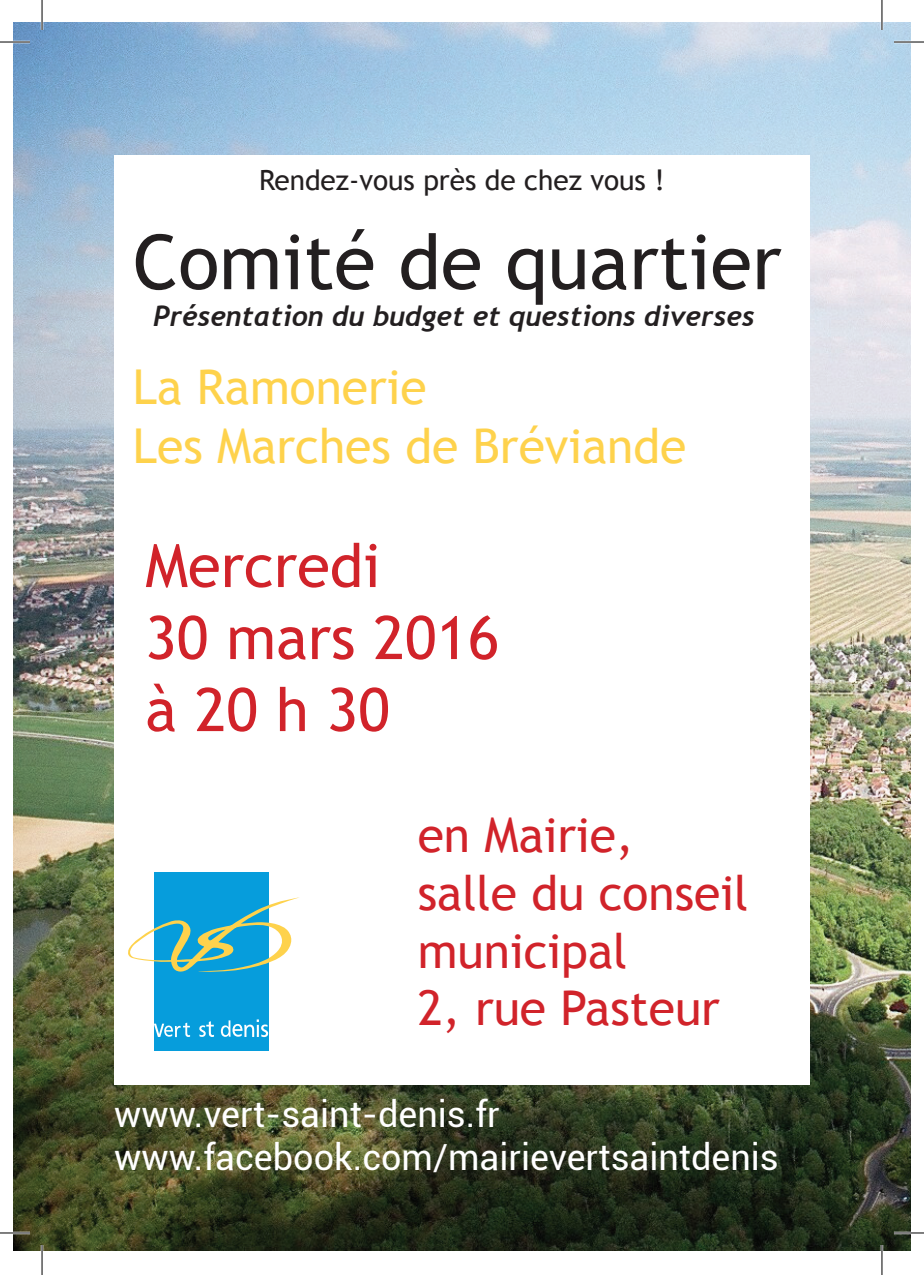
<style>
.page{position:relative;width:924px;height:1275px;background:#fff}
.page>*{position:absolute;margin:0;border:0;box-sizing:border-box;transform-origin:0 0}
.t1{font:76px "Trebuchet MS";color:#231f20}
.t2{font:60px/72px "Trebuchet MS";color:#d1232a}
.t3{font:48px/57.6px "Trebuchet MS";color:#d1232a}
.t4{font:48px/58.4px "Trebuchet MS";color:#fed24c}
.t5{font:36px/43.2px "Roboto";color:#fff}
.t6{font:italic 700 28px "Trebuchet";color:#231f20}
.t7{font:28px "Trebuchet MS";color:#231f20}
</style>
<div class="page">
<img style="left:14px;top:22px;width:895px;height:1228px">
<div style="left:114px;top:155px;width:695px;height:930px;background:#fff"></div>
<div style="left:154px;top:872px;width:114px;height:179px;background:#069ddc"></div>
<svg style="left:128px;top:897px;width:171px;height:77px"></svg>
<svg style="left:154px;top:1022px;width:36px;height:15px"></svg>
<svg style="left:199px;top:1021px;width:15px;height:16px"></svg>
<svg style="left:221px;top:1019px;width:47px;height:18px"></svg>
<hr style="left:0;top:41px;width:30px;height:2px;background:#fff">
<hr style="left:893px;top:41px;width:30px;height:2px;background:#fff">
<hr style="left:0;top:1231px;width:30px;height:3px;background:#fff">
<hr style="left:893px;top:1231px;width:30px;height:3px;background:#fff">
<hr style="left:41px;top:0;width:2px;height:30px;background:#fff">
<hr style="left:41px;top:1245px;width:2px;height:30px;background:#fff">
<hr style="left:880px;top:0;width:2px;height:30px;background:#fff">
<hr style="left:880px;top:1245px;width:2px;height:30px;background:#fff">
<hr style="left:0;top:42px;width:30px;height:1px;background:#000">
<hr style="left:893px;top:42px;width:30px;height:1px;background:#000">
<hr style="left:0;top:1232px;width:30px;height:1px;background:#000">
<hr style="left:893px;top:1232px;width:30px;height:1px;background:#000">
<hr style="left:42px;top:0;width:1px;height:30px;background:#000">
<hr style="left:42px;top:1245px;width:1px;height:30px;background:#000">
<hr style="left:881px;top:0;width:1px;height:30px;background:#000">
<hr style="left:881px;top:1245px;width:1px;height:30px;background:#000">
<p class="t7" style="left:259px;top:164px;width:406px">Rendez-vous près de chez vous !</p>
<h1 class="t1" style="left:133px;top:217px;width:650px">Comité de quartier</h1>
<p class="t6" style="left:153px;top:299px;width:602px">Présentation du budget et questions diverses</p>
<h3 class="t4" style="left:133px;top:359px;width:555px">La Ramonerie<br>Les Marches de Bréviande</h3>
<h2 class="t2" style="left:145px;top:530px;width:355px">Mercredi<br>30 mars 2016 à 20 h 30</h2>
<h3 class="t3" style="left:417px;top:807px;width:332px">en Mairie,<br>salle du conseil municipal<br>2, rue Pasteur</h3>
<p class="t5" style="left:114px;top:1091px;width:665px">www.vert-saint-denis.fr www.facebook.com/mairievertsaintdenis</p>
</div>
